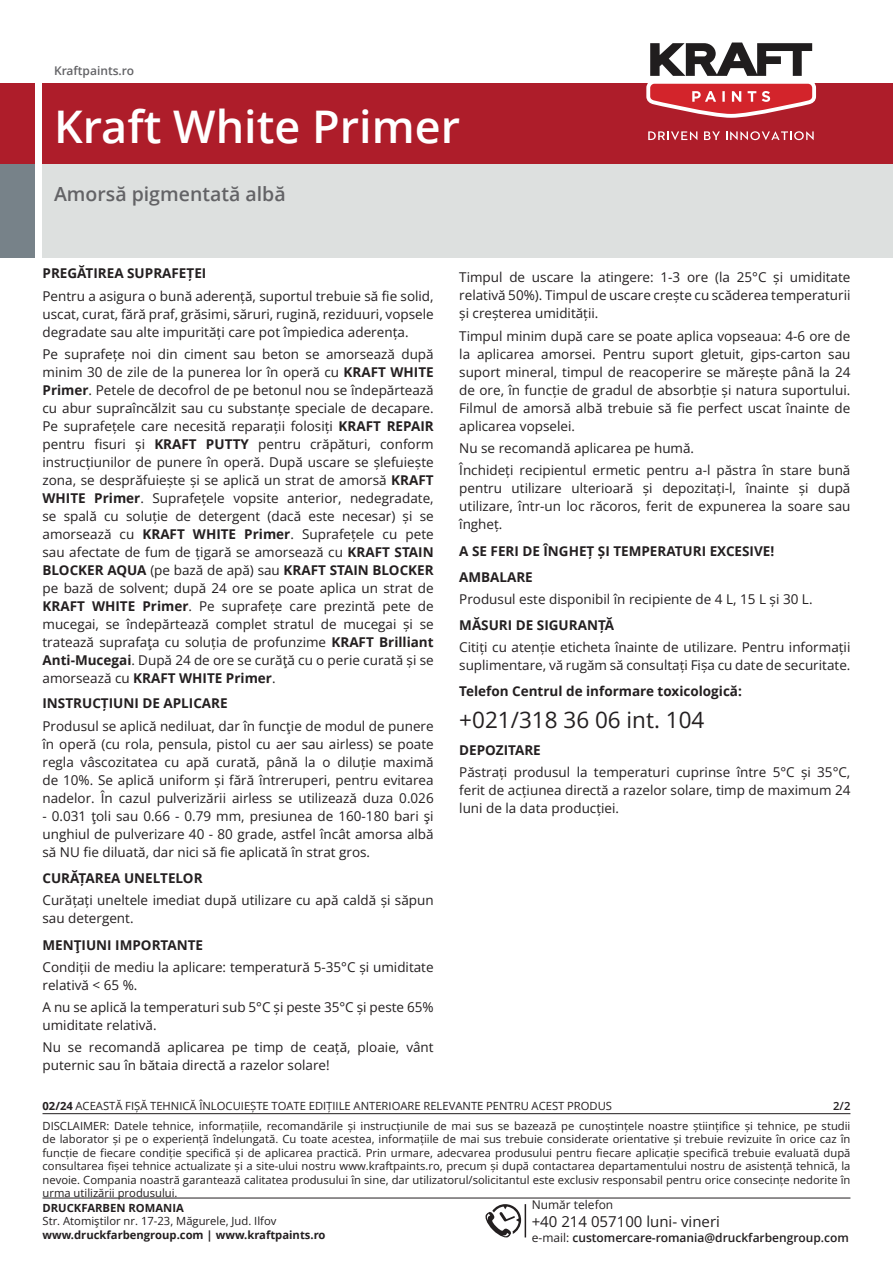
<style>
.page{position:relative;width:893px;height:1263px;background:#fff}
.page>*{position:absolute;margin:0;border:0;box-sizing:border-box;transform-origin:0 0}
.t1{font:600 45px "Open Sans";color:#fff}
.t2{font:22.5px "Open Sans";color:#231f20}
.t3{font:600 19.5px "Open Sans";color:#636366}
.t4{font:15px "Open Sans";color:#231f20}
.t5{font:13.5px/18px "Open Sans";color:#231f20;text-align:justify}
.t6{font:700 13.5px/26.4px "Open Sans";color:#231f20}
.t7{font:600 12px "Open Sans";color:#231f20}
.t8{font:600 12px "Open Sans";color:#636366}
.t9{font:12px "Open Sans";color:#231f20}
.t10{font:11.25px/13.5px "Open Sans";color:#231f20;text-align:justify}
.t11{font:700 11.25px "Open Sans";color:#231f20}
.t12{font:600 11.25px "Open Sans";color:#231f20}
.s1{font-weight:700}
.s2{font-weight:400}
</style>
<div class="page">
<div style="left:43px;top:83px;width:850px;height:81px;background:#ae1d2a"></div>
<div style="left:0;top:83px;width:34px;height:81px;background:#ae1d2a"></div>
<div style="left:43px;top:164px;width:850px;height:94px;background:#dde0df"></div>
<div style="left:0;top:164px;width:34px;height:94px;background:#778289"></div>
<svg style="left:646px;top:43px;width:171px;height:75px"></svg>
<svg style="left:648px;top:131px;width:49px;height:9px"></svg>
<svg style="left:704px;top:131px;width:16px;height:9px"></svg>
<svg style="left:726px;top:131px;width:88px;height:9px"></svg>
<hr style="left:43px;top:1113px;width:807px;height:1px;background:#231f20">
<hr style="left:43px;top:1198px;width:807px;height:1px;background:#231f20">
<svg style="left:485px;top:1204px;width:36px;height:34px"></svg>
<hr style="left:525px;top:1204px;width:1px;height:33px;background:#231f20">
<p class="t8" style="left:54px;top:62px;width:82px">Kraftpaints.ro</p>
<h1 class="t1" style="left:54px;top:96px;width:408px">Kraft White Primer</h1>
<h3 class="t3" style="left:54px;top:180px;width:233px">Amorsă pigmentată albă</h3>
<p class="t6" style="left:43px;top:260px;width:165px">PREGĂTIREA SUPRAFEȚEI</p>
<p class="t5" style="left:43px;top:286px;width:393px">Pentru a asigura o bună aderență, suportul trebuie să fie solid, uscat, curat, fără praf, grăsimi, săruri, rugină, reziduuri, vopsele degradate sau alte impurități care pot împiedica aderența.</p>
<p class="t5" style="left:43px;top:344px;width:393px">Pe suprafețe noi din ciment sau beton se amorsează după minim 30 de zile de la punerea lor în operă cu <span class="s1">KRAFT WHITE Primer</span>. Petele de decofrol de pe betonul nou se îndepărtează cu abur supraîncălzit sau cu substanțe speciale de decapare.<br>Pe suprafețele care necesită reparații folosiți <span class="s1">KRAFT REPAIR </span>pentru fisuri și <span class="s1">KRAFT PUTTY</span> pentru crăpături, conform instrucțiunilor de punere în operă. După uscare se șlefuiește zona, se desprăfuiește și se aplică un strat de amorsă <span class="s1">KRAFT WHITE Primer</span>. Suprafețele vopsite anterior, nedegradate, se spală cu soluție de detergent (dacă este necesar) și se amorsează cu <span class="s1">KRAFT WHITE Primer</span>. Suprafețele cu pete sau afectate de fum de țigară se amorsează cu <span class="s1">KRAFT STAIN BLOCKER AQUA</span> (pe bază de apă) sau <span class="s1">KRAFT STAIN BLOCKER </span>pe bază de solvent; după 24 ore se poate aplica un strat de <span class="s1">KRAFT WHITE Primer</span>. Pe suprafețe care prezintă pete de mucegai, se îndepărtează complet stratul de mucegai și se tratează suprafaţa cu soluția de profunzime <span class="s1">KRAFT Brilliant Anti-Mucegai</span>. După 24 de ore se curăţă cu o perie curată și se amorsează cu <span class="s1">KRAFT WHITE Primer</span>.</p>
<p class="t6" style="left:43px;top:690px;width:187px">INSTRUCȚIUNI DE APLICARE</p>
<p class="t5" style="left:43px;top:716px;width:393px">Produsul se aplică nediluat, dar în funcţie de modul de punere în operă (cu rola, pensula, pistol cu aer sau airless) se poate regla vâscozitatea cu apă curată, până la o diluție maximă de 10%. Se aplică uniform și fără întreruperi, pentru evitarea nadelor. În cazul pulverizării airless se utilizează duza 0.026</p>
<p class="t5" style="left:43px;top:806px;width:393px">- 0.031 ţoli sau 0.66 - 0.79 mm, presiunea de 160-180 bari şi unghiul de pulverizare 40 - 80 grade, astfel încât amorsa albă să NU fie diluată, dar nici să fie aplicată în strat gros.</p>
<p class="t6" style="left:43px;top:864px;width:162px">CURĂȚAREA UNELTELOR</p>
<p class="t5" style="left:43px;top:891px;width:393px">Curățați uneltele imediat după utilizare cu apă caldă și săpun sau detergent.</p>
<p class="t6" style="left:43px;top:931px;width:162px">MENŢIUNI IMPORTANTE</p>
<p class="t5" style="left:43px;top:957px;width:393px">Condiții de mediu la aplicare: temperatură 5-35°C și umiditate relativă &lt; 65 %.</p>
<p class="t5" style="left:43px;top:998px;width:393px">A nu se aplică la temperaturi sub 5°C și peste 35°C și peste 65% umiditate relativă.</p>
<p class="t5" style="left:43px;top:1038px;width:393px">Nu se recomandă aplicarea pe timp de ceață, ploaie, vânt puternic sau în bătaia directă a razelor solare!</p>
<p class="t5" style="left:459px;top:268px;width:393px">Timpul de uscare la atingere: 1-3 ore (la 25°C și umiditate relativă 50%). Timpul de uscare crește cu scăderea temperaturii și creșterea umidității.</p>
<p class="t5" style="left:459px;top:326px;width:393px">Timpul minim după care se poate aplica vopseaua: 4-6 ore de la aplicarea amorsei. Pentru suport gletuit, gips-carton sau suport mineral, timpul de reacoperire se mărește până la 24 de ore, în funcție de gradul de absorbție și natura suportului.<br>Filmul de amorsă albă trebuie să fie perfect uscat înainte de aplicarea vopselei.</p>
<p class="t5" style="left:459px;top:436px;width:393px;line-height:22.2px">Nu se recomandă aplicarea pe humă.<br>Închideți recipientul ermetic pentru a-l păstra în stare bună</p>
<p class="t5" style="left:459px;top:479px;width:393px">pentru utilizare ulterioară și depozitați-l, înainte și după utilizare, într-un loc răcoros, ferit de expunerea la soare sau îngheț.</p>
<p class="t6" style="left:459px;top:537px;width:316px">A SE FERI DE ÎNGHEȚ ȘI TEMPERATURI EXCESIVE!<br>AMBALARE</p>
<p class="t5" style="left:459px;top:590px;width:355px">Produsul este disponibil în recipiente de 4 L, 15 L și 30 L.</p>
<p class="t6" style="left:459px;top:611px;width:156px">MĂSURI DE SIGURANȚĂ</p>
<p class="t5" style="left:459px;top:638px;width:393px">Citiți cu atenție eticheta înainte de utilizare. Pentru informații suplimentare, vă rugăm să consultați Fișa cu date de securitate.</p>
<p class="t6" style="left:459px;top:678px;width:284px">Telefon Centrul de informare toxicologică:</p>
<h2 class="t2" style="left:459px;top:704px;width:247px">+021/318 36 06 int. 104</h2>
<p class="t6" style="left:459px;top:736px;width:83px">DEPOZITARE</p>
<p class="t5" style="left:459px;top:763px;width:393px">Păstrați produsul la temperaturi cuprinse între 5°C și 35°C, ferit de acțiunea directă a razelor solare, timp de maximum 24 luni de la data producției.</p>
<p class="t10" style="left:43px;top:1098px;width:571px"><span class="s1">02/24</span> ACEASTĂ FIȘĂ TEHNICĂ ÎNLOCUIEȘTE TOATE EDIȚIILE ANTERIOARE RELEVANTE PENTRU ACEST PRODUS</p>
<p class="t12" style="left:833px;top:1098px;width:19px">2/2</p>
<p class="t10" style="left:43px;top:1119px;width:809px">DISCLAIMER: Datele tehnice, informațiile, recomandările și instrucțiunile de mai sus se bazează pe cunoștințele noastre științifice și tehnice, pe studii de laborator și pe o experiență îndelungată. Cu toate acestea, informațiile de mai sus trebuie considerate orientative și trebuie revizuite în orice caz în funcție de fiecare condiție specifică și de aplicarea practică. Prin urmare, adecvarea produsului pentru fiecare aplicație specifică trebuie evaluată după consultarea fișei tehnice actualizate și a site-ului nostru www.kraftpaints.ro, precum și după contactarea departamentului nostru de asistență tehnică, la nevoie. Compania noastră garantează calitatea produsului în sine, dar utilizatorul/solicitantul este exclusiv responsabil pentru orice consecințe nedorite în urma utilizării produsului.</p>
<p class="t11" style="left:43px;top:1199px;width:143px">DRUCKFARBEN ROMANIA</p>
<p class="t10" style="left:43px;top:1214px;width:235px">Str. Atomiştilor nr. 17-23, Măgurele, Jud. Ilfov</p>
<p class="t11" style="left:43px;top:1226px;width:285px">www.druckfarbengroup.com | www.kraftpaints.ro</p>
<p class="t9" style="left:532px;top:1196px;width:83px">Număr telefon</p>
<p class="t4" style="left:532px;top:1211px;width:190px">+40 214 057100 luni- vineri</p>
<p class="t7" style="left:532px;top:1229px;width:319px"><span class="s2">e-mail:</span> customercare-romania@druckfarbengroup.com</p>
</div>
